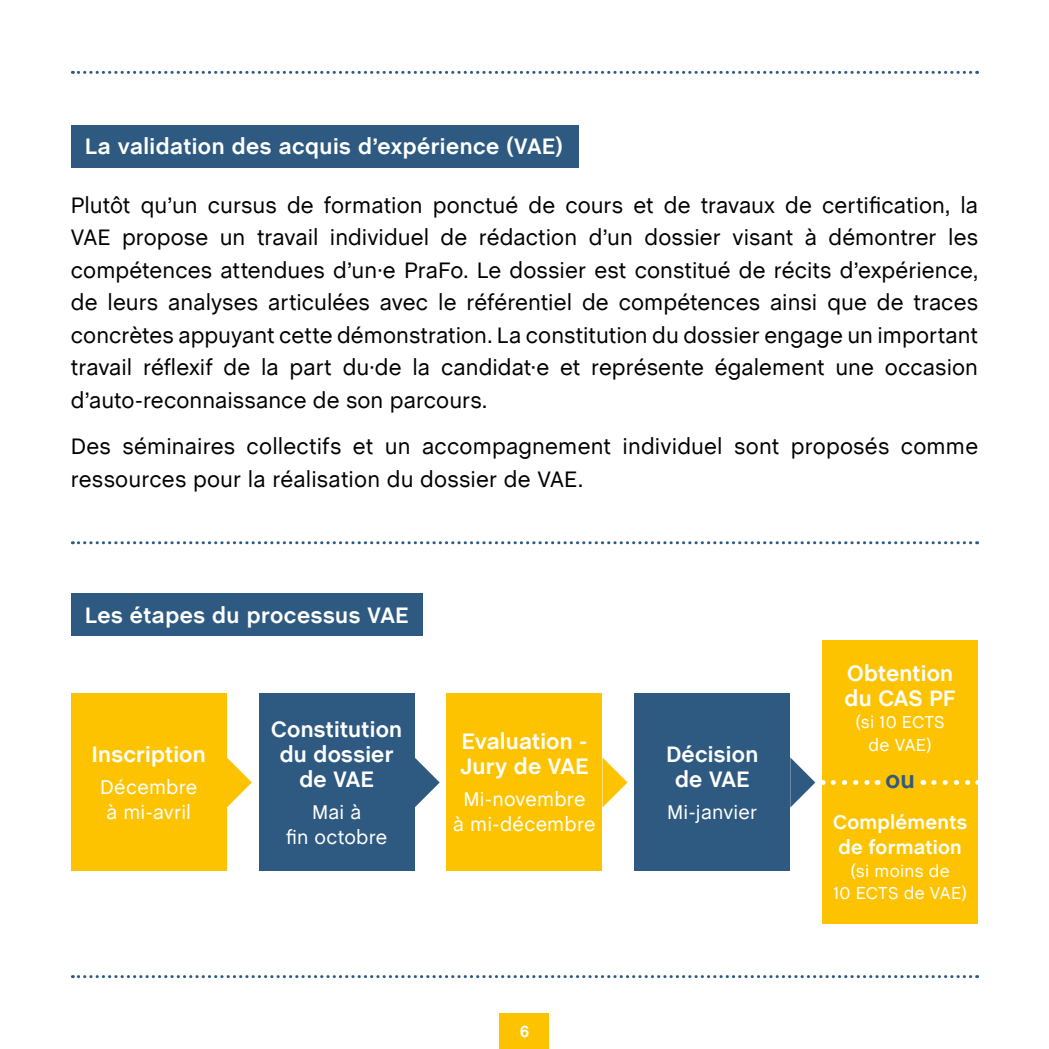
<style>
.page{position:relative;width:1049px;height:1049px;background:#fff}
.page>*{position:absolute;margin:0;border:0;box-sizing:border-box;transform-origin:0 0}
.t1{font:700 25px "Chalet Book TT";color:#2e5a81}
.t2{font:22.5px/32.5px "Chalet Book TT";letter-spacing:.005em;color:#000;text-align:justify}
.t3{font:700 22.5px/25px "Chalet Book TT";letter-spacing:.015em;color:#fff;text-align:center}
.t4{font:20px/25px "Chalet Book TT";letter-spacing:.01em;color:#fff;text-align:center}
.t5{font:700 20px/25px "Chalet Book TT";letter-spacing:.015em;color:#fff}
.t6{font:17.5px/22.5px "Chalet Book TT";letter-spacing:.015em;color:#fff;text-align:center}
.t7{font:700 16.25px "Chalet Book TT";color:#fff}
</style>
<div class="page">
<div style="left:500px;top:1013px;width:49px;height:36px;background:#fdc300"></div>
<svg style="left:72px;top:975px;width:905px;height:3px"></svg>
<div style="left:71px;top:125px;width:507px;height:42px;background:#2e5a81"></div>
<div style="left:71px;top:593px;width:352px;height:43px;background:#2e5a81"></div>
<div style="left:71px;top:694px;width:156px;height:177px;background:#fdc300"></div>
<div style="left:259px;top:694px;width:156px;height:177px;background:#2e5a81"></div>
<div style="left:446px;top:694px;width:156px;height:177px;background:#fdc300"></div>
<div style="left:634px;top:694px;width:156px;height:177px;background:#2e5a81"></div>
<div style="left:822px;top:641px;width:156px;height:283px;background:#fdc300"></div>
<svg style="left:833px;top:780px;width:37px;height:5px"></svg>
<svg style="left:934px;top:780px;width:37px;height:5px"></svg>
<svg style="left:227px;top:757px;width:25px;height:50px"></svg>
<svg style="left:415px;top:758px;width:25px;height:49px"></svg>
<svg style="left:602px;top:757px;width:25px;height:50px"></svg>
<svg style="left:790px;top:757px;width:25px;height:50px"></svg>
<svg style="left:72px;top:71px;width:905px;height:3px"></svg>
<svg style="left:72px;top:541px;width:905px;height:3px"></svg>
<p class="t3" style="left:85px;top:133px;width:479px">La validation des acquis d’expérience (VAE)</p>
<p class="t2" style="left:71px;top:188px;width:909px">Plutôt qu’un cursus de formation ponctué de cours et de travaux de certification, la VAE propose un travail individuel de rédaction d’un dossier visant à démontrer les compétences attendues d’un·e PraFo. Le dossier est constitué de récits d’expérience, de leurs analyses articulées avec le référentiel de compétences ainsi que de traces concrètes appuyant cette démonstration. La constitution du dossier engage un important travail réflexif de la part du·de la candidat·e et représente également une occasion d’auto-reconnaissance de son parcours.</p>
<p class="t2" style="left:71px;top:430px;width:909px">Des séminaires collectifs et un accompagnement individuel sont proposés comme ressources pour la réalisation du dossier de VAE.</p>
<p class="t3" style="left:85px;top:602px;width:325px">Les étapes du processus VAE</p>
<p class="t3" style="left:92px;top:741px;width:115px">Inscription</p>
<p class="t4" style="left:100px;top:774px;width:99px">Décembre à mi-avril</p>
<p class="t3" style="left:271px;top:716px;width:132px">Constitution du dossier de VAE</p>
<p class="t4" style="left:286px;top:799px;width:103px">Mai à<br>fin octobre</p>
<p class="t3" style="left:460px;top:729px;width:130px;text-align:left">Evaluation -<br>Jury de VAE</p>
<p class="t4" style="left:453px;top:787px;width:144px">Mi-novembre<br>à mi-décembre</p>
<p class="t3" style="left:666px;top:741px;width:93px">Décision de VAE</p>
<p class="t4" style="left:667px;top:799px;width:92px">Mi-janvier</p>
<p class="t7" style="left:520px;top:1022px;width:11px">6</p>
<p class="t3" style="left:844px;top:660px;width:113px;text-align:left">Obtention du CAS PF</p>
<p class="t6" style="left:855px;top:711px;width:91px">(si 10 ECTS de VAE)</p>
<p class="t1" style="left:885px;top:764px;width:31px">ou</p>
<p class="t5" style="left:833px;top:810px;width:136px">Compléments de formation</p>
<p class="t6" style="left:833px;top:859px;width:135px">(si moins de<br>10 ECTS de VAE)</p>
</div>
